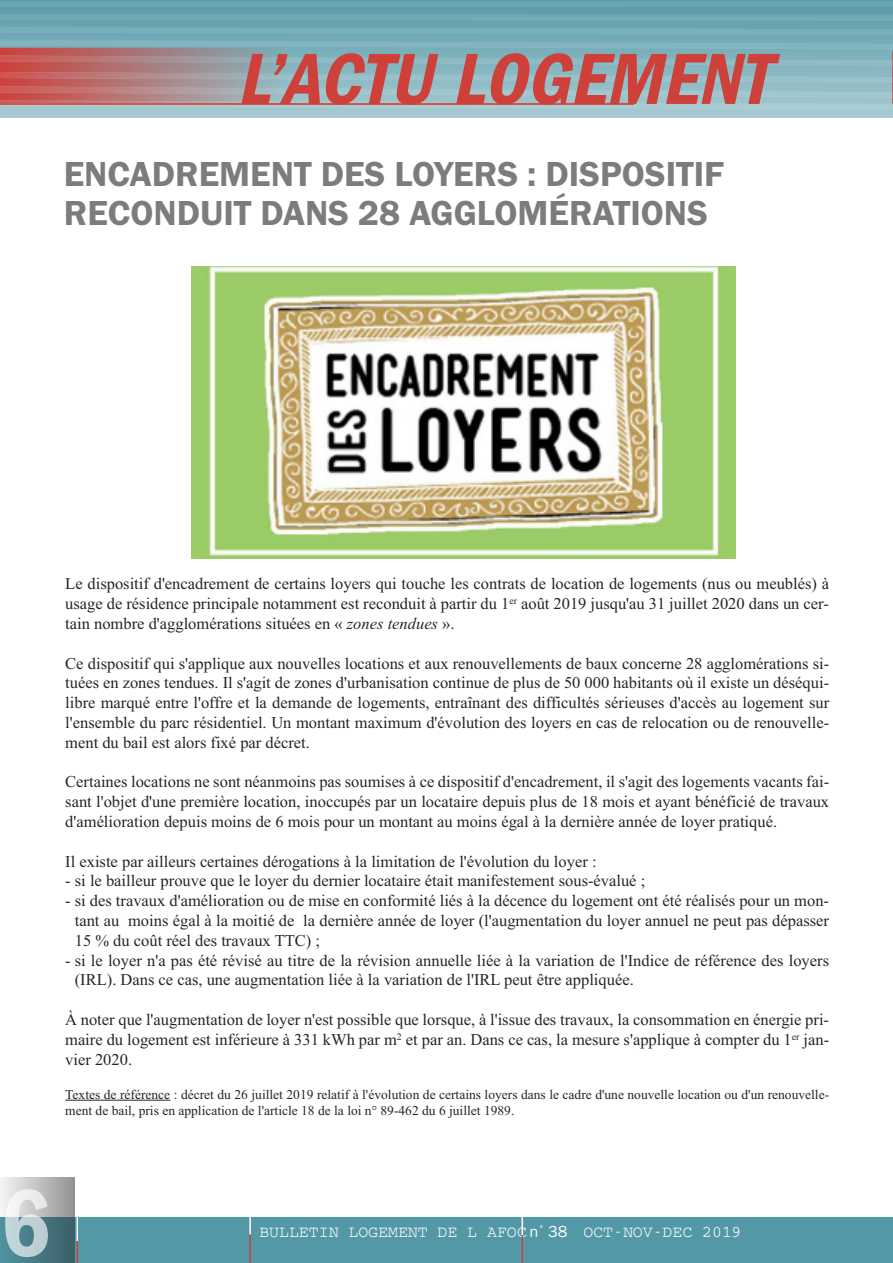
<style>
.page{position:relative;width:893px;height:1263px;background:#fff}
.page>*{position:absolute;margin:0;border:0;box-sizing:border-box;transform-origin:0 0}
.t1{font:italic 600 condensed 75px "Franklin Gothic";color:#ce413b}
.t2{font:600 36px/38.8px "Franklin Gothic";color:#7d7c7d}
.t3{font:16.5px/19.8px "Times New Roman";color:#272526;text-align:justify}
.t4{font:16.5px "Courier";color:#fff}
.t5{font:13.5px/16.2px "Times New Roman";color:#272526}
.s1{font-style:italic}
.s2{font-family:"Franklin Gothic"}
</style>
<div class="page">
<div style="left:0;top:1217px;width:893px;height:46px;background:#5398a6"></div>
<hr style="left:249px;top:1209px;width:2px;height:25px;background:#fff">
<hr style="left:249px;top:1234px;width:2px;height:29px;background:#ce413b">
<hr style="left:521px;top:1210px;width:2px;height:25px;background:#fff">
<hr style="left:521px;top:1235px;width:2px;height:28px;background:#ce413b">
<svg style="left:0;top:7px;width:893px;height:111px;background:#7cb0bb"></svg>
<img style="left:0;top:40px;width:893px;height:11px">
<img style="left:0;top:0;width:893px;height:7px">
<svg style="left:0;top:14px;width:893px;height:26px;background:#6ca7b3"></svg>
<img style="left:0;top:27px;width:893px;height:10px">
<img style="left:5px;top:1189px;width:43px;height:68px">
<img style="left:0;top:48px;width:287px;height:3px">
<svg style="left:0;top:51px;width:893px;height:62px;background:#9badb4"></svg>
<img style="left:0;top:100px;width:287px;height:3px">
<hr style="left:0;top:103px;width:633px;height:1px;background:#d3544e">
<svg style="left:77px;top:1217px;width:1px;height:46px"></svg>
<hr style="left:65px;top:1100px;width:105px;height:1px;background:#272526">
<img style="left:191px;top:267px;width:544px;height:291px">
<h1 class="t1" style="left:237px;top:34px;width:554px">L’ACTU LOGEMENT</h1>
<h2 class="t2" style="left:64px;top:154px;width:662px">ENCADREMENT DES LOYERS : DISPOSITIF<br>RECONDUIT DANS 28 AGGLOMÉRATIONS</h2>
<p class="t3" style="left:65px;top:574px;width:765px">Le dispositif d'encadrement de certains loyers qui touche les contrats de location de logements (nus ou meublés) à usage de résidence principale notamment est reconduit à partir du 1<sup>er</sup> août 2019 jusqu'au 31 juillet 2020 dans un cer&shy;tain nombre d'agglomérations situées en « <span class="s1">zones tendues</span> ».</p>
<p class="t3" style="left:65px;top:653px;width:765px">Ce dispositif qui s'applique aux nouvelles locations et aux renouvellements de baux concerne 28 agglomérations si&shy;tuées en zones tendues. Il s'agit de zones d'urbanisation continue de plus de 50 000 habitants où il existe un déséqui&shy;libre marqué entre l'offre et la demande de logements, entraînant des difficultés sérieuses d'accès au logement sur l'ensemble du parc résidentiel. Un montant maximum d'évolution des loyers en cas de relocation ou de renouvelle&shy;ment du bail est alors fixé par décret.</p>
<p class="t3" style="left:65px;top:772px;width:765px">Certaines locations ne sont néanmoins pas soumises à ce dispositif d'encadrement, il s'agit des logements vacants fai&shy;sant l'objet d'une première location, inoccupés par un locataire depuis plus de 18 mois et ayant bénéficié de travaux d'amélioration depuis moins de 6 mois pour un montant au moins égal à la dernière année de loyer pratiqué.</p>
<p class="t3" style="left:65px;top:851px;width:533px">Il existe par ailleurs certaines dérogations à la limitation de l'évolution du loyer :</p>
<p class="t3" style="left:65px;top:871px;width:582px">- si le bailleur prouve que le loyer du dernier locataire était manifestement sous-évalué ;</p>
<p class="t3" style="left:75px;top:891px;width:756px;text-indent:-9px">- si des travaux d'amélioration ou de mise en conformité liés à la décence du logement ont été réalisés pour un mon&shy;tant au moins égal à la moitié de la dernière année de loyer (l'augmentation du loyer annuel ne peut pas dépasser 15 % du coût réel des travaux TTC) ;</p>
<p class="t3" style="left:75px;top:950px;width:756px;text-indent:-10px">- si le loyer n'a pas été révisé au titre de la révision annuelle liée à la variation de l'Indice de référence des loyers (IRL). Dans ce cas, une augmentation liée à la variation de l'IRL peut être appliquée.</p>
<p class="t3" style="left:65px;top:1009px;width:765px">À noter que l'augmentation de loyer n'est possible que lorsque, à l'issue des travaux, la consommation en énergie pri&shy;maire du logement est inférieure à 331 kWh par m<sup>2</sup> et par an. Dans ce cas, la mesure s'applique à compter du 1<sup>er</sup> jan&shy;vier 2020.</p>
<p class="t5" style="left:65px;top:1086px;width:765px">Textes de référence : décret du 26 juillet 2019 relatif à l'évolution de certains loyers dans le cadre d'une nouvelle location ou d'un renouvelle&shy;ment de bail, pris en application de l'article 18 de la loi n° 89-462 du 6 juillet 1989.</p>
<p class="t4" style="left:259px;top:1226px;width:484px">BULLETIN LOGEMENT DE L AFOC <span class="s2">n</span><sup>°</sup> <span class="s2">38</span> OCT-NOV-DEC 2019</p>
</div>
